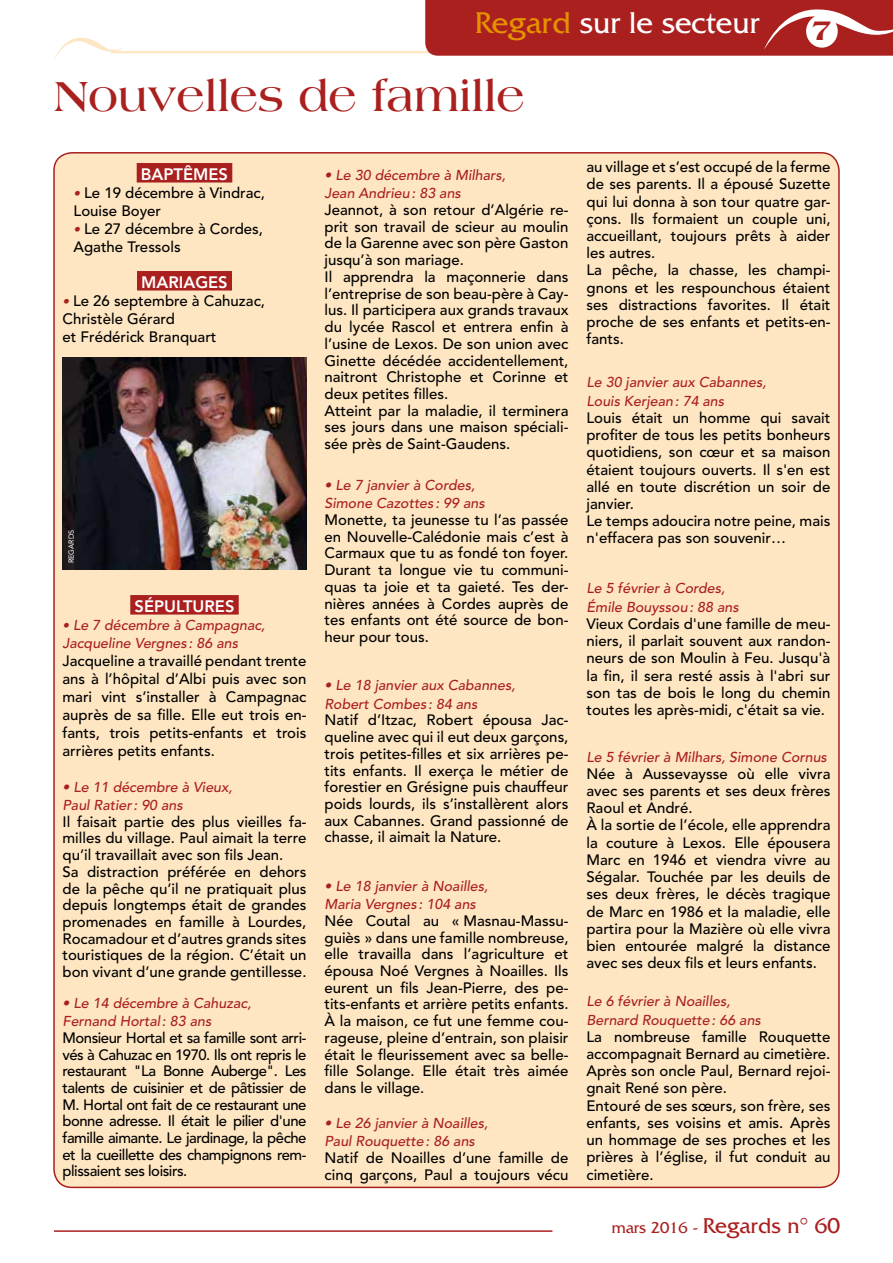
<style>
.page{position:relative;width:893px;height:1263px;background:#fff}
.page>*{position:absolute;margin:0;border:0;box-sizing:border-box;transform-origin:0 0}
.t1{font:700 45px "Americana";color:#aa201f}
.t2{font:31.5px "Friz Quadrata";color:#fff}
.t3{font:800 30px "Americana";color:#aa201f}
.t4{font:22.5px "Friz Quadrata";color:#aa201f}
.t5{font:800 16.5px "Avenir";color:#fff}
.t6{font:500 15px/16.6px "Avenir";color:#000}
.t7{font:italic 500 14.25px/18.3px "Avenir";color:#aa201f}
.t8{font:7.35px "Avenir";color:#fff}
.s1{color:#e59200}
.s2{font-style:italic;font-size:13.5px;color:#aa201f}
.s3{font-size:13.5px}
.s4{font-size:16.5px}
</style>
<div class="page">
<hr style="left:111px;top:51px;width:449px;height:2px;background:#fee6c2">
<div style="left:54px;top:153px;width:785px;height:1034px;background:#fee6c2;border-radius:18px"></div>
<div style="left:137px;top:163px;width:95px;height:19px;background:#aa201f"></div>
<div style="left:137px;top:271px;width:95px;height:19px;background:#aa201f"></div>
<div style="left:130px;top:595px;width:109px;height:19px;background:#aa201f"></div>
<svg style="left:54px;top:37px;width:69px;height:23px"></svg>
<div style="left:425px;top:0;width:468px;height:56px;background:#aa201f"></div>
<div style="left:806px;top:15px;width:32px;height:33px;background:#fff;border-radius:50%"></div>
<img style="left:63px;top:357px;width:243px;height:213px">
<hr style="left:54px;top:1230px;width:498px;height:2px;background:#aa201f">
<h2 class="t2" style="left:475px;top:5px;width:286px"><span class="s1">Regard</span> sur le secteur</h2>
<h3 class="t3" style="left:812px;top:13px;width:22px">7</h3>
<h1 class="t1" style="left:54px;top:71px;width:472px">Nouvelles de famille</h1>
<p class="t5" style="left:141px;top:165px;width:89px">BAPTÊMES</p>
<p class="t6" style="left:74px;top:184px;width:193px;line-height:18px"><span class="s2">•</span> Le 19 décembre à Vindrac,<br>Louise Boyer</p>
<p class="t6" style="left:74px;top:220px;width:191px;line-height:18px"><span class="s2">•</span> Le 27 décembre à Cordes,<br>Agathe Tressols</p>
<p class="t5" style="left:141px;top:273px;width:88px">MARIAGES</p>
<p class="t6" style="left:63px;top:292px;width:204px;line-height:18px"><span class="s2">•</span> Le 26 septembre à Cahuzac,<br>Christèle Gérard<br>et Frédérick Branquart</p>
<p class="t8" style="left:67px;top:563px;width:35px;rotate:-90deg">regards</p>
<p class="t5" style="left:135px;top:597px;width:101px">SÉPULTURES</p>
<p class="t7" style="left:63px;top:616px;width:204px"><span class="s3">•</span> Le 7 décembre à Campagnac,<br>Jacqueline Vergnes : 86 ans</p>
<p class="t6" style="left:63px;top:652px;width:245px;line-height:18px;text-align:justify">Jacqueline a travaillé pendant trente ans à l’hôpital d’Albi puis avec son mari vint s’installer à Campagnac auprès de sa fille. Elle eut trois en&shy;fants, trois petits-enfants et trois arrières petits enfants.</p>
<p class="t7" style="left:63px;top:778px;width:172px">• Le 11 décembre à Vieux,<br>Paul Ratier: 90 ans</p>
<p class="t6" style="left:63px;top:814px;width:245px">Il faisait partie des plus vieilles fa&shy;milles du village. Paul aimait la terre qu’il travaillait avec son fils Jean.<br>Sa distraction préférée en dehors de la pêche qu’il ne pratiquait plus depuis longtemps était de grandes promenades en famille à Lourdes, Rocamadour et d’autres grands sites touristiques de la région. C’était un bon vivant d’une grande gentillesse.</p>
<p class="t7" style="left:63px;top:994px;width:190px">• Le 14 décembre à Cahuzac,<br>Fernand Hortal: 83 ans</p>
<p class="t6" style="left:63px;top:1030px;width:246px;text-align:justify">Monsieur Hortal et sa famille sont arri&shy;vés à Cahuzac en 1970. Ils ont repris le restaurant "La Bonne Auberge". Les talents de cuisinier et de pâtissier de M. Hortal ont fait de ce restaurant une bonne adresse. Il était le pilier d'une famille aimante. Le jardinage, la pêche et la cueillette des champignons rem&shy;plissaient ses loisirs.</p>
<p class="t7" style="left:324px;top:166px;width:183px">• Le 30 décembre à Milhars,<br>Jean Andrieu: 83 ans</p>
<p class="t6" style="left:324px;top:202px;width:245px">Jeannot, à son retour d’Algérie re&shy;prit son travail de scieur au moulin de la Garenne avec son père Gaston jusqu’à son mariage.<br>Il apprendra la maçonnerie dans l’entreprise de son beau-père à Cay&shy;lus. Il participera aux grands travaux du lycée Rascol et entrera enfin à l’usine de Lexos. De son union avec<br>Ginette décédée accidentellement, naitront Christophe et Corinne et deux petites filles.<br>Atteint par la maladie, il terminera ses jours dans une maison spéciali&shy;sée près de Saint-Gaudens.</p>
<p class="t7" style="left:324px;top:476px;width:162px">• Le 7 janvier à Cordes,<br>Simone Cazottes : 99 ans</p>
<p class="t6" style="left:324px;top:512px;width:245px;text-align:justify">Monette, ta jeunesse tu l’as passée en Nouvelle-Calédonie mais c’est à Carmaux que tu as fondé ton foyer.<br>Durant ta longue vie tu communi&shy;quas ta joie et ta gaieté. Tes der&shy;nières années à Cordes auprès de tes enfants ont été source de bon&shy;heur pour tous.</p>
<p class="t7" style="left:324px;top:677px;width:192px">• Le 18 janvier aux Cabannes,<br>Robert Combes : 84 ans</p>
<p class="t6" style="left:324px;top:712px;width:245px;text-align:justify">Natif d’Itzac, Robert épousa Jac&shy;queline avec qui il eut deux garçons, trois petites-filles et six arrières pe&shy;tits enfants. Il exerça le métier de forestier en Grésigne puis chauffeur poids lourds, ils s’installèrent alors aux Cabannes. Grand passionné de chasse, il aimait la Nature.</p>
<p class="t7" style="left:324px;top:877px;width:165px">• Le 18 janvier à Noailles,<br>Maria Vergnes : 104 ans</p>
<p class="t6" style="left:324px;top:913px;width:245px;text-align:justify">Née Coutal au « Masnau-Massu&shy;guiès » dans une famille nombreuse, elle travailla dans l’agriculture et épousa Noé Vergnes à Noailles. Ils eurent un fils Jean-Pierre, des pe&shy;tits-enfants et arrière petits enfants.<br>À la maison, ce fut une femme cou&shy;rageuse, pleine d’entrain, son plaisir était le fleurissement avec sa belle&shy;fille Solange. Elle était très aimée dans le village.</p>
<p class="t7" style="left:324px;top:1114px;width:165px">• Le 26 janvier à Noailles,<br>Paul Rouquette: 86 ans</p>
<p class="t6" style="left:324px;top:1150px;width:245px">Natif de Noailles d’une famille de cinq garçons, Paul a toujours vécu</p>
<p class="t6" style="left:586px;top:159px;width:245px;line-height:17.2px">au village et s’est occupé de la ferme de ses parents. Il a épousé Suzette qui lui donna à son tour quatre gar&shy;çons. Ils formaient un couple uni, accueillant, toujours prêts à aider les autres.<br>La pêche, la chasse, les champi&shy;gnons et les respounchous étaient ses distractions favorites. Il était proche de ses enfants et petits-en&shy;fants.</p>
<p class="t7" style="left:586px;top:373px;width:181px;line-height:18.8px">Le 30 janvier aux Cabannes,<br>Louis Kerjean: 74 ans</p>
<p class="t6" style="left:586px;top:409px;width:245px;line-height:17.2px">Louis était un homme qui savait profiter de tous les petits bonheurs quotidiens, son cœur et sa maison étaient toujours ouverts. Il s'en est allé en toute discrétion un soir de janvier.<br>Le temps adoucira notre peine, mais n'effacera pas son souvenir…</p>
<p class="t7" style="left:586px;top:579px;width:154px;line-height:18.8px">Le 5 février à Cordes,<br>Émile Bouyssou: 88 ans</p>
<p class="t6" style="left:586px;top:615px;width:245px;line-height:17.2px;text-align:justify">Vieux Cordais d'une famille de meu&shy;niers, il parlait souvent aux randon&shy;neurs de son Moulin à Feu. Jusqu'à la fin, il sera resté assis à l'abri sur son tas de bois le long du chemin toutes les après-midi, c'était sa vie.</p>
<p class="t7" style="left:586px;top:748px;width:242px">Le 5 février à Milhars, Simone Cornus</p>
<p class="t6" style="left:586px;top:765px;width:246px;line-height:17.2px">Née à Aussevaysse où elle vivra avec ses parents et ses deux frères<br>Raoul et André.<br>À la sortie de l’école, elle apprendra la couture à Lexos. Elle épousera<br>Marc en 1946 et viendra vivre au<br>Ségalar. Touchée par les deuils de ses deux frères, le décès tragique de Marc en 1986 et la maladie, elle partira pour la Mazière où elle vivra bien entourée malgré la distance avec ses deux fils et leurs enfants.</p>
<p class="t7" style="left:586px;top:992px;width:176px;line-height:18.8px">Le 6 février à Noailles,<br>Bernard Rouquette: 66 ans</p>
<p class="t6" style="left:586px;top:1028px;width:246px;line-height:17.2px">La nombreuse famille Rouquette accompagnait Bernard au cimetière.<br>Après son oncle Paul, Bernard rejoi&shy;gnait René son père.<br>Entouré de ses sœurs, son frère, ses enfants, ses voisins et amis. Après un hommage de ses proches et les prières à l’église, il fut conduit au cimetière.</p>
<h3 class="t4" style="left:612px;top:1213px;width:230px"><span class="s4">mars 2016 -</span> Regards n° 60</h3>
</div>
